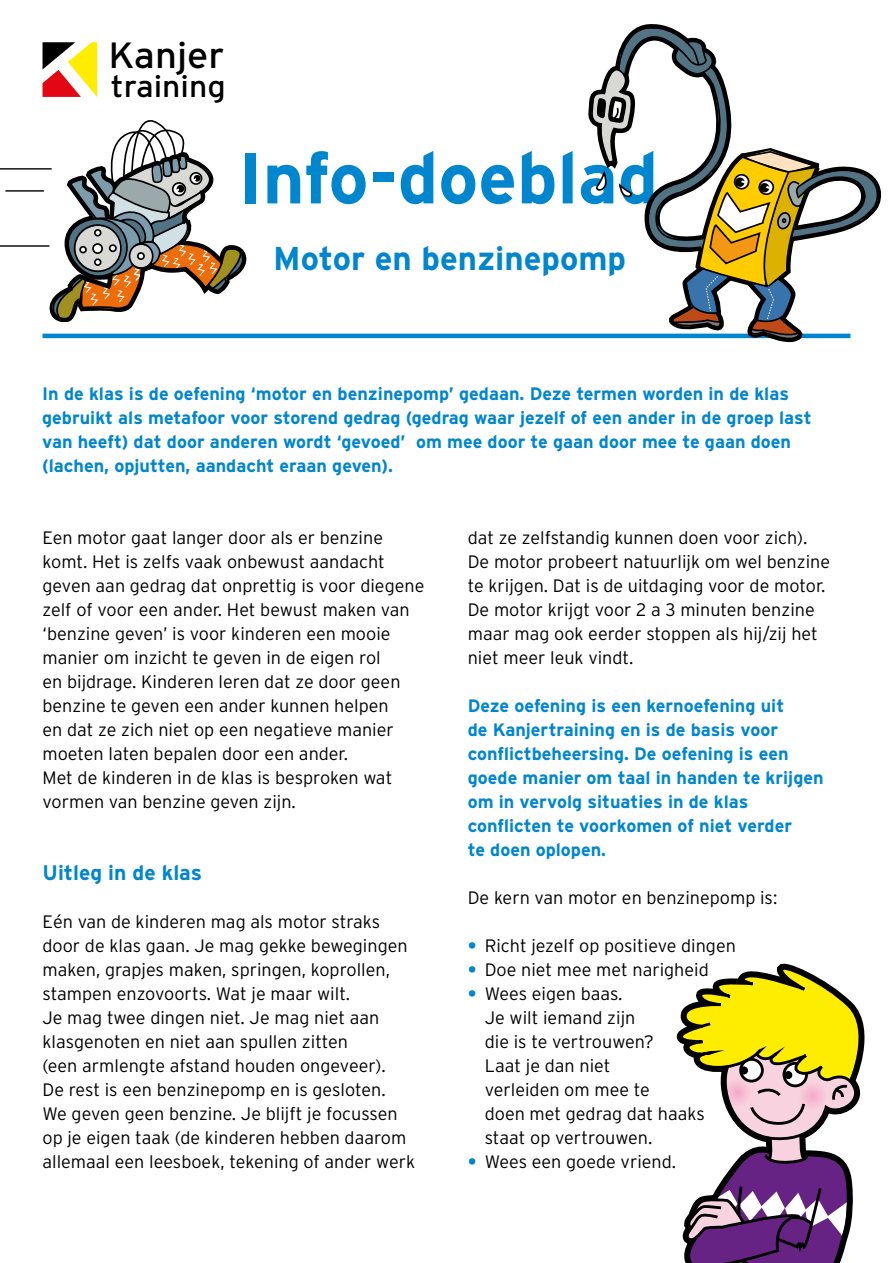
<style>
.page{position:relative;width:893px;height:1263px;background:#fff}
.page>*{position:absolute;margin:0;border:0;box-sizing:border-box;transform-origin:0 0}
.t1{font:700 72px "Interstate";color:#0086ce}
.t2{font:36.45px "Interstate";color:#000;scale:1.06 1}
.t3{font:700 33px "Interstate";color:#0086ce}
.t4{font:30.45px "Interstate";color:#000;scale:1.06 1}
.t5{font:700 21px "Interstate";color:#0086ce}
.t6{font:300 18px/24px "Interstate";color:#000}
.t7{font:700 18px/24px "Interstate";color:#0086ce}
.s1{font-weight:700;color:#0086ce}
</style>
<div class="page">
<hr style="left:43px;top:334px;width:807px;height:4px;background:#0086ce">
<svg style="left:579px;top:24px;width:303px;height:319px"></svg>
<hr style="left:0;top:168px;width:52px;height:2px;background:#000">
<hr style="left:5px;top:190px;width:39px;height:2px;background:#000">
<hr style="left:0;top:245px;width:49px;height:2px;background:#000">
<svg style="left:44px;top:120px;width:203px;height:201px"></svg>
<svg style="left:676px;top:963px;width:189px;height:300px"></svg>
<svg style="left:43px;top:42px;width:54px;height:55px"></svg>
<h2 class="t2" style="left:108px;top:34px;width:111px">Kanjer</h2>
<h3 class="t4" style="left:111px;top:69px;width:110px">training</h3>
<h1 class="t1" style="left:238px;top:138px;width:422px">Info-doeblad</h1>
<h3 class="t3" style="left:273px;top:240px;width:354px">Motor en benzinepomp</h3>
<p class="t7" style="left:42px;top:381px;width:771px">In de klas is de oefening ‘motor en benzinepomp’ gedaan. Deze termen worden in de klas gebruikt als metafoor voor storend gedrag (gedrag waar jezelf of een ander in de groep last van heeft) dat door anderen wordt ‘gevoed’ om mee door te gaan door mee te gaan doen (lachen, opjutten, aandacht eraan geven).</p>
<p class="t6" style="left:43px;top:525px;width:383px">Een motor gaat langer door als er benzine komt. Het is zelfs vaak onbewust aandacht geven aan gedrag dat onprettig is voor diegene zelf of voor een ander. Het bewust maken van ‘benzine geven’ is voor kinderen een mooie manier om inzicht te geven in de eigen rol<br>en bijdrage. Kinderen leren dat ze door geen benzine te geven een ander kunnen helpen<br>en dat ze zich niet op een negatieve manier moeten laten bepalen door een ander.<br>Met de kinderen in de klas is besproken wat vormen van benzine geven zijn.</p>
<p class="t5" style="left:43px;top:861px;width:161px">Uitleg in de klas</p>
<p class="t6" style="left:43px;top:909px;width:374px">Eén van de kinderen mag als motor straks door de klas gaan. Je mag gekke bewegingen maken, grapjes maken, springen, koprollen, stampen enzovoorts. Wat je maar wilt.<br>Je mag twee dingen niet. Je mag niet aan klasgenoten en niet aan spullen zitten<br>(een armlengte afstand houden ongeveer).<br>De rest is een benzinepomp en is gesloten.<br>We geven geen benzine. Je blijft je focussen op je eigen taak (de kinderen hebben daarom allemaal een leesboek, tekening of ander werk</p>
<p class="t6" style="left:468px;top:525px;width:364px">dat ze zelfstandig kunnen doen voor zich).<br>De motor probeert natuurlijk om wel benzine te krijgen. Dat is de uitdaging voor de motor.<br>De motor krijgt voor 2 a 3 minuten benzine maar mag ook eerder stoppen als hij/zij het niet meer leuk vindt.</p>
<p class="t7" style="left:468px;top:693px;width:357px">Deze oefening is een kernoefening uit<br>de Kanjertraining en is de basis voor conflictbeheersing. De oefening is een goede manier om taal in handen te krijgen om in vervolg situaties in de klas conflicten te voorkomen of niet verder<br>te doen oplopen.</p>
<p class="t6" style="left:468px;top:885px;width:311px">De kern van motor en benzinepomp is:</p>
<p class="t6" style="left:468px;top:933px;width:270px"><span class="s1">•</span> Richt jezelf op positieve dingen</p>
<p class="t6" style="left:468px;top:957px;width:243px"><span class="s1">•</span> Doe niet mee met narigheid</p>
<p class="t6" style="left:485px;top:981px;width:222px;text-indent:-17px"><span class="s1">•</span> Wees eigen baas.<br>Je wilt iemand zijn<br>die is te vertrouwen?<br>Laat je dan niet<br>verleiden om mee te<br>doen met gedrag dat haaks staat op vertrouwen.</p>
<p class="t6" style="left:468px;top:1149px;width:210px"><span class="s1">•</span> Wees een goede vriend.</p>
</div>
